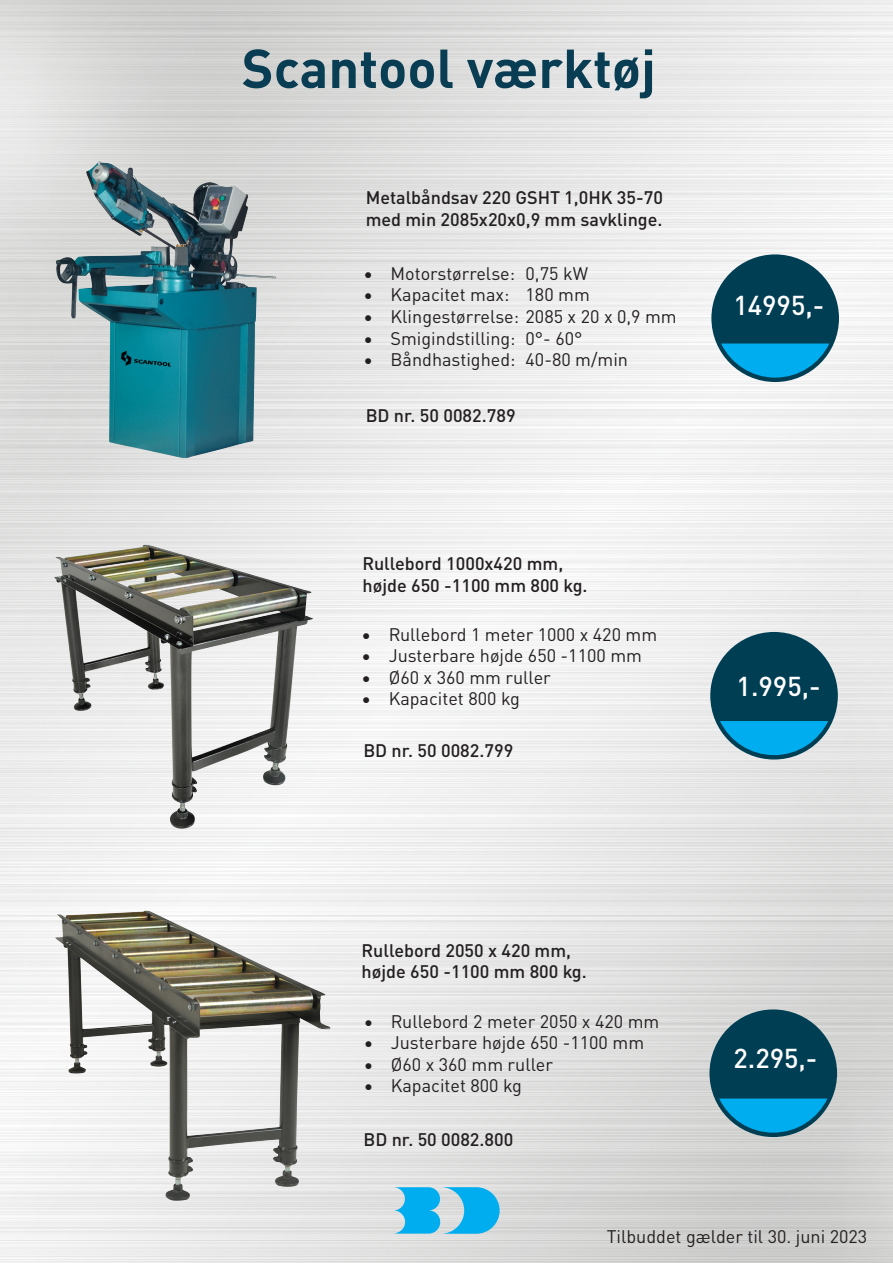
<style>
.page{position:relative;width:893px;height:1263px;background:#fff}
.page>*{position:absolute;margin:0;border:0;box-sizing:border-box;transform-origin:0 0}
.t1{font:700 54px "DIN Pro";color:#083d53}
.t2{font:500 27px "DIN Pro";color:#fff}
.t3{font:18px "DIN Pro";color:#231f20}
.t4{font:500 18px "DIN Pro";color:#231f20}
</style>
<div class="page">
<img style="left:0;top:0;width:893px;height:1263px">
<svg style="left:393px;top:1187px;width:107px;height:47px;background:#4cbee8"></svg>
<img style="left:51px;top:532px;width:264px;height:306px">
<div style="left:710px;top:632px;width:128px;height:127px;background:#003e54;border-radius:50%"></div>
<svg style="left:720px;top:721px;width:108px;height:34px;background:#25aadb"></svg>
<img style="left:0;top:162px;width:324px;height:306px">
<div style="left:711px;top:254px;width:128px;height:128px;background:#003e54;border-radius:50%"></div>
<svg style="left:721px;top:343px;width:108px;height:35px"></svg>
<img style="left:50px;top:903px;width:285px;height:306px">
<div style="left:709px;top:1009px;width:128px;height:128px;background:#003e54;border-radius:50%"></div>
<svg style="left:719px;top:1098px;width:108px;height:35px;background:#23a4d4"></svg>
<p class="t1" style="left:242px;top:26px;width:416px">Scantool værktøj</p>
<p class="t4" style="left:366px;top:184px;width:299px">Metalbåndsav 220 GSHT 1,0HK 35-70</p>
<p class="t4" style="left:366px;top:205px;width:298px">med min 2085x20x0,9 mm savklinge.</p>
<p class="t3" style="left:364px;top:260px;width:226px">• Motorstørrelse: 0,75 kW</p>
<p class="t3" style="left:364px;top:281px;width:228px">• Kapacitet max: 180 mm</p>
<p class="t3" style="left:364px;top:303px;width:315px">• Klingestørrelse: 2085 x 20 x 0,9 mm</p>
<p class="t3" style="left:364px;top:324px;width:221px">• Smigindstilling: 0°- 60°</p>
<p class="t3" style="left:364px;top:346px;width:266px">• Båndhastighed: 40-80 m/min</p>
<p class="t4" style="left:366px;top:401px;width:151px">BD nr. 50 0082.789</p>
<p class="t4" style="left:362px;top:550px;width:202px">Rullebord 1000x420 mm,</p>
<p class="t4" style="left:362px;top:572px;width:227px">højde 650 -1100 mm 800 kg.</p>
<p class="t3" style="left:362px;top:620px;width:297px">• Rullebord 1 meter 1000 x 420 mm</p>
<p class="t3" style="left:362px;top:642px;width:282px">• Justerbare højde 650 -1100 mm</p>
<p class="t3" style="left:362px;top:663px;width:191px">• Ø60 x 360 mm ruller</p>
<p class="t3" style="left:362px;top:685px;width:160px">• Kapacitet 800 kg</p>
<p class="t4" style="left:363px;top:737px;width:151px">BD nr. 50 0082.799</p>
<p class="t2" style="left:733px;top:285px;width:92px">14995,-</p>
<p class="t2" style="left:737px;top:666px;width:85px">1.995,-</p>
<p class="t4" style="left:362px;top:936px;width:211px">Rullebord 2050 x 420 mm,</p>
<p class="t4" style="left:362px;top:958px;width:227px">højde 650 -1100 mm 800 kg.</p>
<p class="t3" style="left:364px;top:1007px;width:297px">• Rullebord 2 meter 2050 x 420 mm</p>
<p class="t3" style="left:364px;top:1029px;width:282px">• Justerbare højde 650 -1100 mm</p>
<p class="t3" style="left:364px;top:1050px;width:191px">• Ø60 x 360 mm ruller</p>
<p class="t3" style="left:364px;top:1072px;width:160px">• Kapacitet 800 kg</p>
<p class="t4" style="left:363px;top:1125px;width:151px">BD nr. 50 0082.800</p>
<p class="t2" style="left:733px;top:1037px;width:85px">2.295,-</p>
<p class="t3" style="left:607px;top:1223px;width:262px">Tilbuddet gælder til 30. juni 2023</p>
</div>
